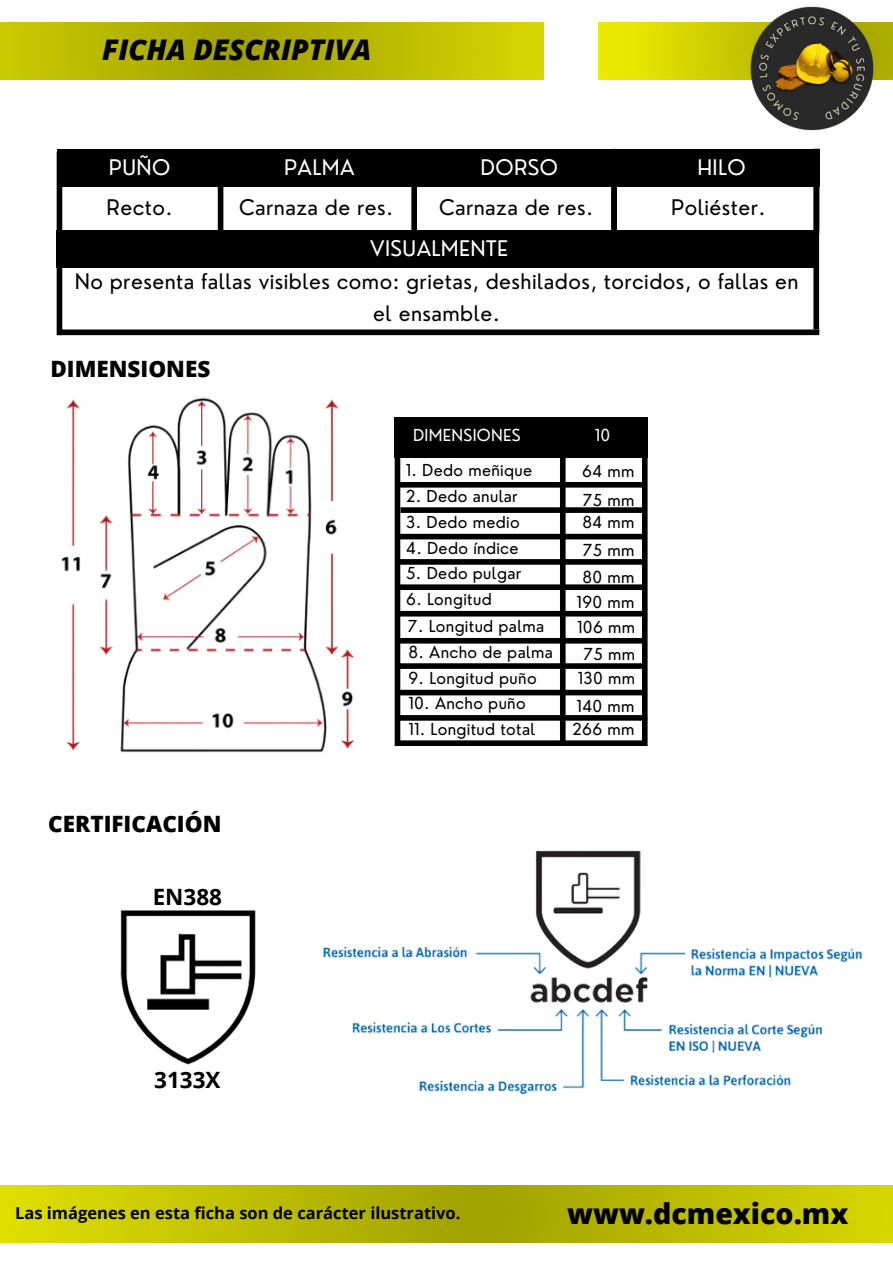
<style>
.page{position:relative;width:893px;height:1264px;background:#fff}
.page>*{position:absolute;margin:0;border:0;box-sizing:border-box;transform-origin:0 0}
.t1{font:italic 800 28.5px "Open Sans";color:#000}
.t2{font:800 28.5px "Open Sans";color:#000}
.t3{font:800 22.5px "Open Sans";color:#000}
.t4{font:700 22.5px "Open Sans";color:#000}
.t5{font:21px/32.5px "Nourd";letter-spacing:.02em;color:#000;text-align:center}
.t6{font:21px "Nourd";letter-spacing:.02em;color:#fff}
.t7{font:700 16.5px "Open Sans";color:#000}
.t8{font:16.05px "Nourd";letter-spacing:.02em;color:#000}
.t9{font:16.05px "Nourd";letter-spacing:.02em;color:#fff}
</style>
<div class="page">
<img style="left:0;top:1185px;width:892px;height:57px">
<img style="left:0;top:22px;width:543px;height:57px">
<img style="left:598px;top:22px;width:294px;height:58px">
<div style="left:57px;top:149px;width:762px;height:38px;background:#000"></div>
<div style="left:218px;top:151px;width:5px;height:79px;background:#000"></div>
<div style="left:57px;top:230px;width:762px;height:38px;background:#000"></div>
<div style="left:411px;top:152px;width:6px;height:81px;background:#000"></div>
<div style="left:57px;top:152px;width:5px;height:183px;background:#000"></div>
<div style="left:611px;top:152px;width:6px;height:81px;background:#000"></div>
<div style="left:813px;top:149px;width:6px;height:81px;background:#000"></div>
<div style="left:813px;top:230px;width:6px;height:99px;background:#000"></div>
<div style="left:58px;top:329px;width:761px;height:6px;background:#000"></div>
<img style="left:61px;top:397px;width:293px;height:355px">
<div style="left:395px;top:417px;width:252px;height:40px;background:#000"></div>
<div style="left:394px;top:420px;width:6px;height:326px;background:#000"></div>
<div style="left:560px;top:420px;width:5px;height:323px;background:#000"></div>
<div style="left:642px;top:420px;width:5px;height:326px;background:#000"></div>
<div style="left:397px;top:482px;width:249px;height:5px;background:#000"></div>
<div style="left:400px;top:507px;width:245px;height:6px;background:#000"></div>
<div style="left:397px;top:534px;width:249px;height:5px;background:#000"></div>
<div style="left:397px;top:559px;width:248px;height:5px;background:#000"></div>
<div style="left:399px;top:584px;width:243px;height:6px;background:#000"></div>
<div style="left:397px;top:611px;width:249px;height:5px;background:#000"></div>
<div style="left:399px;top:638px;width:244px;height:5px;background:#000"></div>
<div style="left:397px;top:663px;width:249px;height:6px;background:#000"></div>
<div style="left:399px;top:689px;width:247px;height:6px;background:#000"></div>
<div style="left:397px;top:715px;width:250px;height:5px;background:#000"></div>
<div style="left:397px;top:740px;width:248px;height:6px;background:#000"></div>
<img style="left:738px;top:6px;width:138px;height:125px">
<img style="left:323px;top:850px;width:540px;height:245px">
<img style="left:120px;top:910px;width:136px;height:155px">
<p class="t1" style="left:102px;top:30px;width:271px">FICHA DESCRIPTIVA</p>
<p class="t6" style="left:109px;top:154px;width:63px">PUÑO</p>
<p class="t6" style="left:480px;top:154px;width:79px">DORSO</p>
<p class="t5" style="left:439px;top:191px;width:156px">Carnaza de res.</p>
<p class="t6" style="left:284px;top:154px;width:72px">PALMA</p>
<p class="t5" style="left:239px;top:191px;width:156px">Carnaza de res.</p>
<p class="t5" style="left:107px;top:191px;width:67px">Recto.</p>
<p class="t6" style="left:370px;top:235px;width:139px">VISUALMENTE</p>
<p class="t6" style="left:697px;top:154px;width:50px">HILO</p>
<p class="t5" style="left:671px;top:191px;width:96px">Poliéster.</p>
<p class="t5" style="left:75px;top:264px;width:725px">No presenta fallas visibles como: grietas, deshilados, torcidos, o fallas en el ensamble.</p>
<p class="t3" style="left:50px;top:352px;width:161px">DIMENSIONES</p>
<p class="t3" style="left:48px;top:808px;width:175px">CERTIFICACIÓN</p>
<p class="t4" style="left:153px;top:880px;width:71px">EN388</p>
<p class="t4" style="left:154px;top:1063px;width:68px">3133X</p>
<p class="t9" style="left:413px;top:425px;width:109px">DIMENSIONES</p>
<p class="t9" style="left:594px;top:425px;width:17px">10</p>
<p class="t8" style="left:406px;top:460px;width:128px">1. Dedo meñique</p>
<p class="t8" style="left:582px;top:460px;width:54px">64 mm</p>
<p class="t8" style="left:582px;top:512px;width:54px">84 mm</p>
<p class="t8" style="left:406px;top:485px;width:113px">2. Dedo anular</p>
<p class="t8" style="left:582px;top:489px;width:53px">75 mm</p>
<p class="t8" style="left:582px;top:540px;width:53px">75 mm</p>
<p class="t8" style="left:406px;top:562px;width:117px">5. Dedo pulgar</p>
<p class="t8" style="left:582px;top:567px;width:53px">80 mm</p>
<p class="t8" style="left:577px;top:616px;width:59px">106 mm</p>
<p class="t8" style="left:406px;top:512px;width:115px">3. Dedo medio</p>
<p class="t8" style="left:406px;top:537px;width:114px">4. Dedo índice</p>
<p class="t8" style="left:406px;top:589px;width:87px">6. Longitud</p>
<p class="t8" style="left:576px;top:591px;width:59px">190 mm</p>
<p class="t8" style="left:408px;top:616px;width:138px">7. Longitud palma</p>
<p class="t8" style="left:408px;top:641px;width:146px">8. Ancho de palma</p>
<p class="t8" style="left:583px;top:643px;width:53px">75 mm</p>
<p class="t8" style="left:408px;top:668px;width:130px">9. Longitud puño</p>
<p class="t8" style="left:578px;top:668px;width:59px">130 mm</p>
<p class="t8" style="left:572px;top:718px;width:63px">266 mm</p>
<p class="t8" style="left:408px;top:693px;width:119px">10. Ancho puño</p>
<p class="t8" style="left:408px;top:718px;width:128px">11. Longitud total</p>
<p class="t8" style="left:576px;top:695px;width:59px">140 mm</p>
<p class="t7" style="left:15px;top:1200px;width:447px">Las imágenes en esta ficha son de carácter ilustrativo.</p>
<p class="t2" style="left:567px;top:1193px;width:282px">www.dcmexico.mx</p>
</div>
